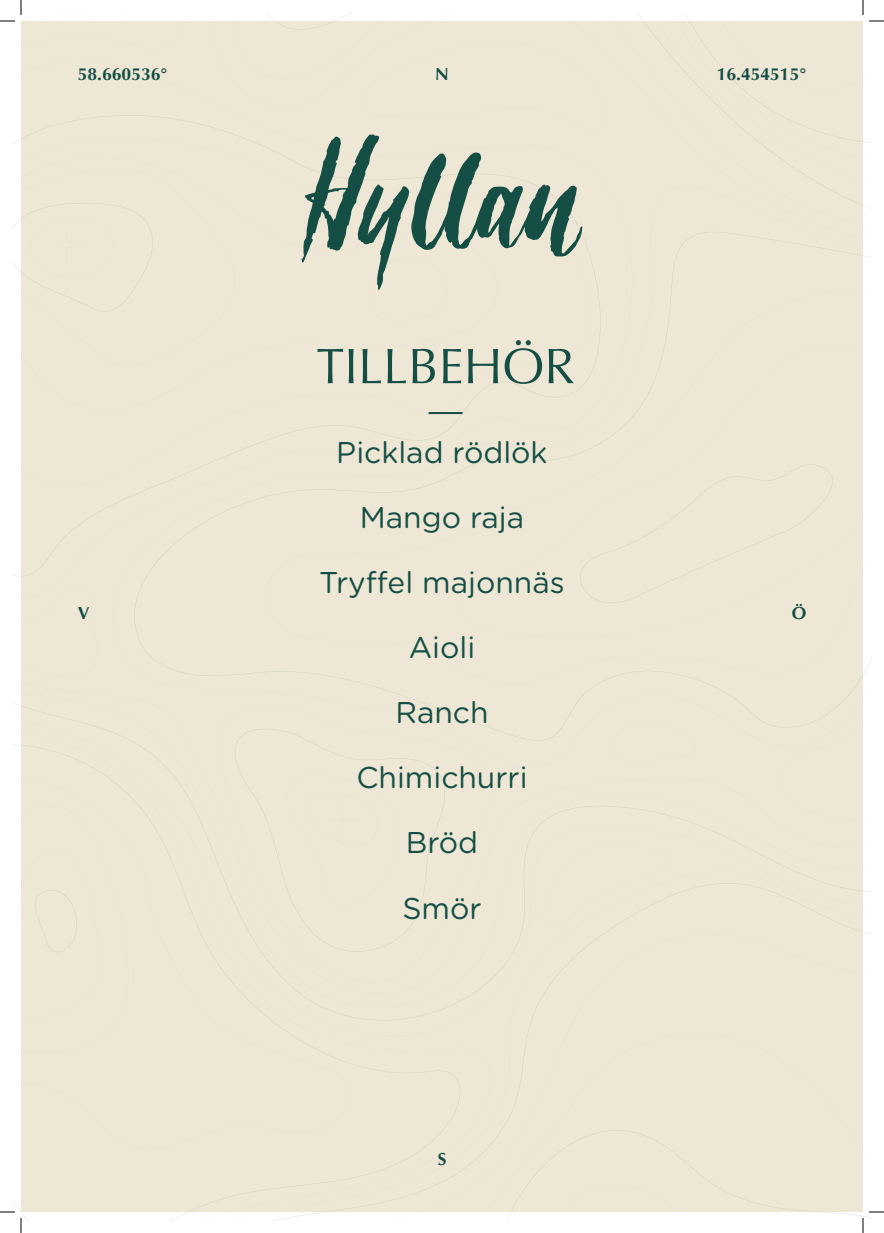
<style>
.page{position:relative;width:884px;height:1233px;background:#fff}
.page>*{position:absolute;margin:0;border:0;box-sizing:border-box;transform-origin:0 0}
.t1{font:50px "Optima";color:#144e45}
.t2{font:30px/65px "Gotham Rounded";color:#144e45;text-align:center}
.t3{font:700 17.5px "Optima";color:#144e45}
</style>
<div class="page">
<div style="left:21px;top:12px;width:850px;height:830px;background:#eee7d6"></div>
<svg style="left:278px;top:12px;width:593px;height:154px;background:#efe9d9"></svg>
<div style="left:21px;top:678px;width:328px;height:164px;background:#eee7d6"></div>
<div style="left:12px;top:842px;width:859px;height:378px;background:#eee7d6"></div>
<div style="left:579px;top:462px;width:292px;height:358px;background:#eee7d6"></div>
<svg style="left:12px;top:202px;width:141px;height:474px;background:#eee8d8"></svg>
<svg style="left:12px;top:701px;width:117px;height:366px;background:#efe8d8"></svg>
<div style="left:287px;top:774px;width:111px;height:131px;background:#eee7d6"></div>
<div style="left:148px;top:1033px;width:723px;height:187px;background:#eee7d6"></div>
<div style="left:543px;top:845px;width:127px;height:81px;background:#eee7d6"></div>
<svg style="left:302px;top:42px;width:305px;height:280px;background:#d0d2c2"></svg>
<hr style="left:429px;top:412px;width:33px;height:2px;background:#144e45">
<svg style="left:0;top:1211px;width:15px;height:1px"></svg>
<svg style="left:0;top:0;width:218px;height:149px"></svg>
<svg style="left:20px;top:1218px;width:2px;height:15px"></svg>
<svg style="left:651px;top:0;width:233px;height:90px"></svg>
<svg style="left:251px;top:1184px;width:633px;height:49px"></svg>
<p class="t3" style="left:435px;top:63px;width:15px">N</p>
<p class="t3" style="left:78px;top:63px;width:91px">58.660536°</p>
<p class="t3" style="left:717px;top:63px;width:91px">16.454515°</p>
<p class="t3" style="left:78px;top:602px;width:13px">V</p>
<h1 class="t1" style="left:316px;top:337px;width:260px">TILLBEHÖR</h1>
<p class="t2" style="left:319px;top:419px;width:247px">Picklad rödlök<br>Mango raja<br>Tryffel majonnäs<br>Aioli<br>Ranch<br>Chimichurri<br>Bröd<br>Smör</p>
<p class="t3" style="left:438px;top:1149px;width:10px">S</p>
<p class="t3" style="left:792px;top:602px;width:16px">Ö</p>
</div>
